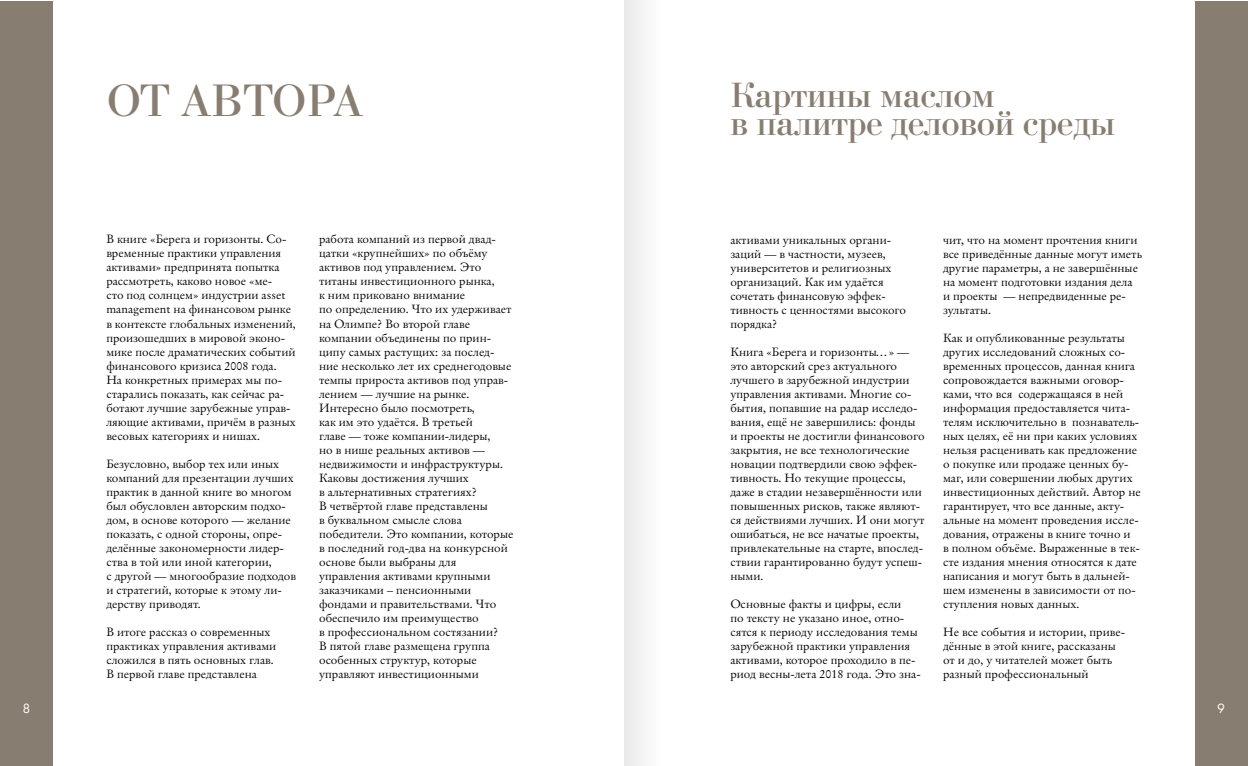
<style>
.page{position:relative;width:1248px;height:766px;background:#fff}
.page>*{position:absolute;margin:0;border:0;box-sizing:border-box;transform-origin:0 0}
.t1{font:48px "Bodoni C";letter-spacing:-.015em;color:#887d71}
.t2{font:37px/28px "Bodoni C";color:#887d71}
.t3{font:14px "Futura Book C";color:#fff}
.t4{font:12px/14px "Original Garamond CBT";color:#000}
</style>
<div class="page">
<div style="left:624px;top:0;width:41px;height:765px;background:#f5f5f5"></div>
<div style="left:0;top:0;width:53px;height:765px;background:#887d71"></div>
<div style="left:1194px;top:0;width:53px;height:765px;background:#887d71"></div>
<h1 class="t1" style="left:106px;top:74px;width:258px">ОТ АВТОРА</h1>
<h2 class="t2" style="left:730px;top:82px;width:386px">Картины маслом<br>в палитре деловой среды</h2>
<p class="t4" style="left:106px;top:232px;width:191px">В книге «Берега и горизонты. Со&shy;временные практики управления активами» предпринята попытка рассмотреть, каково новое «ме-<br>сто под солнцем» индустрии asset management на финансовом рынке в контексте глобальных изменений, произошедших в мировой эконо&shy;мике после драматических событий финансового кризиса 2008 года.<br>На конкретных примерах мы по&shy;старались показать, как сейчас ра&shy;ботают лучшие зарубежные управ&shy;ляющие активами, причём в разных весовых категориях и нишах.</p>
<p class="t4" style="left:106px;top:456px;width:191px">Безусловно, выбор тех или иных компаний для презентации лучших практик в данной книге во многом был обусловлен авторским подхо&shy;дом, в основе которого — желание показать, с одной стороны, опре&shy;делённые закономерности лидер&shy;ства в той или иной категории,<br>с другой — многообразие подходов и стратегий, которые к этому ли&shy;дерству приводят.</p>
<p class="t4" style="left:106px;top:625px;width:171px">В итоге рассказ о современных практиках управления активами сложился в пять основных глав.<br>В первой главе представлена</p>
<p class="t4" style="left:319px;top:232px;width:196px">работа компаний из первой двад&shy;цатки «крупнейших» по объёму активов под управлением. Это титаны инвестиционного рынка,<br>к ним приковано внимание<br>по определению. Что их удерживает на Олимпе? Во второй главе компании объединены по прин&shy;ципу самых растущих: за послед&shy;ние несколько лет их среднегодовые темпы прироста активов под управ&shy;лением — лучшие на рынке.<br>Интересно было посмотреть,<br>как им это удаётся. В третьей<br>главе — тоже компании-лидеры,<br>но в нише реальных активов — недвижимости и инфраструктуры.<br>Каковы достижения лучших<br>в альтернативных стратегиях?<br>В четвёртой главе представлены<br>в буквальном смысле слова победители. Это компании, которые в последний год-два на конкурсной основе были выбраны для управления активами крупными заказчиками – пенсионными фондами и правительствами. Что обеспечило им преимущество<br>в профессиональном состязании?<br>В пятой главе размещена группа особенных структур, которые управляют инвестиционными</p>
<p class="t4" style="left:730px;top:232px;width:177px">активами уникальных органи&shy;заций — в частности, музеев, университетов и религиозных организаций. Как им удаётся сочетать финансовую эффек&shy;тивность с ценностями высокого порядка?</p>
<p class="t4" style="left:730px;top:344px;width:196px">Книга «Берега и горизонты…» — это авторский срез актуального лучшего в зарубежной индустрии управления активами. Многие со&shy;бытия, попавшие на радар исследо&shy;вания, ещё не завершились: фонды и проекты не достигли финансового закрытия, не все технологические новации подтвердили свою эффек&shy;тивность. Но текущие процессы, даже в стадии незавершённости или повышенных рисков, также являют&shy;ся действиями лучших. И они могут ошибаться, не все начатые проекты, привлекательные на старте, впослед&shy;ствии гарантированно будут успеш&shy;ными.</p>
<p class="t4" style="left:730px;top:597px;width:192px">Основные факты и цифры, если<br>по тексту не указано иное, отно&shy;сятся к периоду исследования темы зарубежной практики управления активами, которое проходило в пе&shy;риод весны-лета 2018 года. Это зна-</p>
<p class="t4" style="left:943px;top:232px;width:200px">чит, что на момент прочтения книги все приведённые данные могут иметь другие параметры, а не завершённые на момент подготовки издания дела и проекты — непредвиденные ре&shy;зультаты.</p>
<p class="t4" style="left:943px;top:331px;width:199px">Как и опубликованные результаты других исследований сложных со&shy;временных процессов, данная книга сопровождается важными оговор&shy;ками, что вся содержащаяся в ней информация предоставляется чита&shy;телям исключительно в познаватель&shy;ных целях, её ни при каких условиях нельзя расценивать как предложение о покупке или продаже ценных бу&shy;маг, или совершении любых других инвестиционных действий. Автор не гарантирует, что все данные, акту&shy;альные на момент проведения иссле&shy;дования, отражены в книге точно и<br>в полном объёме. Выраженные в тек&shy;сте издания мнения относятся к дате написания и могут быть в дальней&shy;шем изменены в зависимости от по&shy;ступления новых данных.</p>
<p class="t4" style="left:943px;top:625px;width:183px">Не все события и истории, приве&shy;дённые в этой книге, рассказаны от и до, у читателей может быть разный профессиональный</p>
<p class="t3" style="left:22px;top:700px;width:9px">8</p>
<p class="t3" style="left:1216px;top:700px;width:9px">9</p>
</div>
